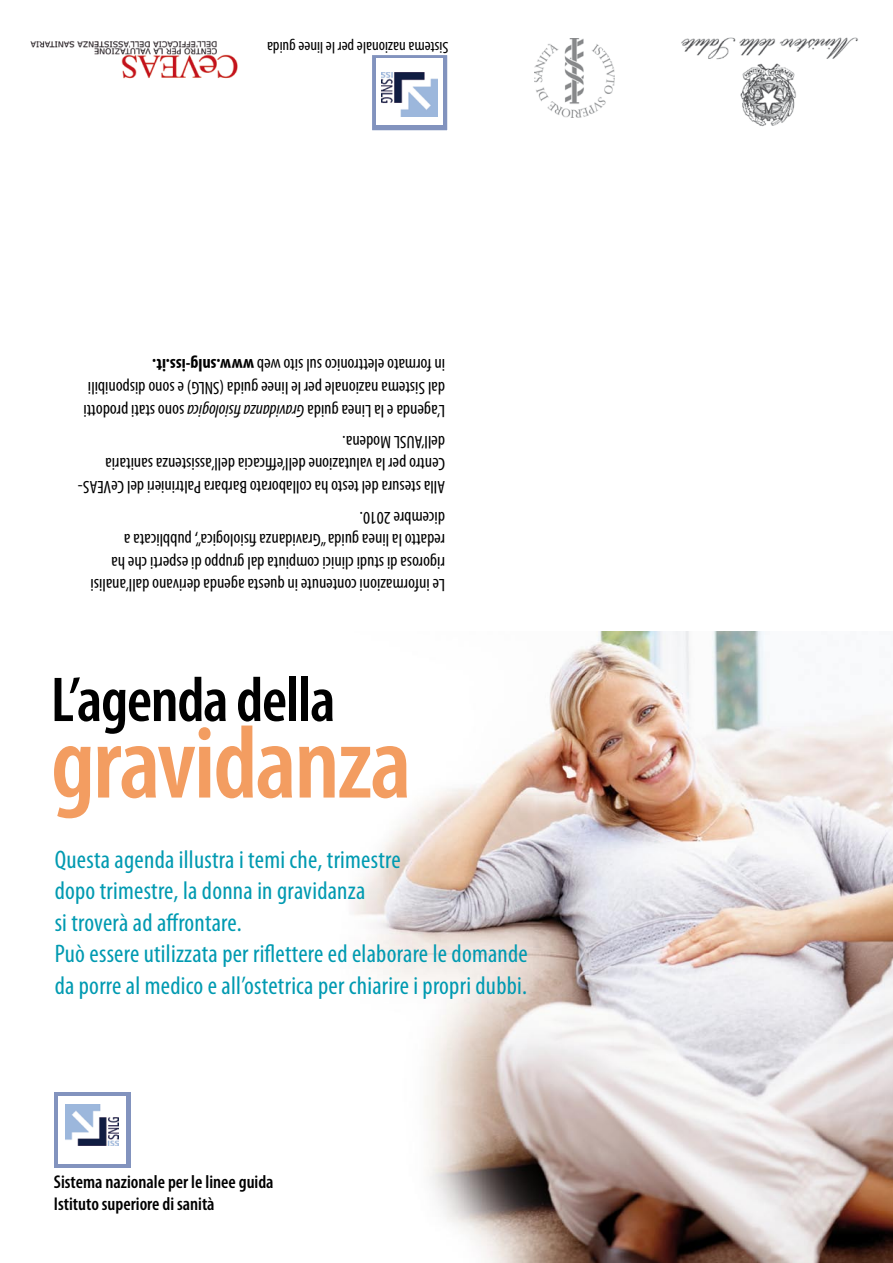
<style>
.page{position:relative;width:893px;height:1263px;background:#fff}
.page>*{position:absolute;margin:0;border:0;box-sizing:border-box;transform-origin:0 0}
.t1{font:600 condensed 104.1px "Myriad Pro";letter-spacing:-.02em;color:#f39d61}
.t2{font:600 condensed 63.9px "Myriad Pro";color:#000}
.t3{font:condensed 25.5px/31.5px "Myriad Pro";letter-spacing:.01em;color:#009ab1}
.t4{font:600 condensed 18.6px/21.5px "Myriad Pro";color:#000}
.t5{font:condensed 18px/22.5px "Myriad Pro";color:#000}
.t6{font:condensed 16.5px "Myriad Pro";color:#000}
.s1{font-style:italic}
.s2{font-weight:700}
</style>
<div class="page">
<img style="left:681px;top:37px;width:177px;height:90px">
<img style="left:535px;top:38px;width:80px;height:79px">
<div style="left:371px;top:54px;width:77px;height:77px;background:#8293be;border:1px solid #fff"></div>
<div style="left:376px;top:58px;width:66px;height:67px;background:#fff"></div>
<img style="left:381px;top:73px;width:56px;height:43px">
<img style="left:30px;top:41px;width:208px;height:38px">
<img style="left:353px;top:632px;width:540px;height:631px">
<div style="left:54px;top:1092px;width:76px;height:76px;background:#8293be"></div>
<div style="left:58px;top:1096px;width:67px;height:68px;background:#fff"></div>
<img style="left:65px;top:1104px;width:53px;height:41px">
<p class="t6" style="left:449px;top:57px;width:183px;rotate:-180deg">Sistema nazionale per le linee guida</p>
<p class="t5" style="left:445px;top:422px;width:363px;rotate:-180deg">L’agenda e la Linea guida <span class="s1">Gravidanza fisiologica</span> sono stati prodotti dal Sistema nazionale per le linee guida (SNLG) e sono disponibili in formato elettronico sul sito web <span class="s2">www.snlg-iss.it.</span></p>
<p class="t5" style="left:445px;top:498px;width:369px;rotate:-180deg">Alla stesura del testo ha collaborato Barbara Paltrinieri del CeVEAS-<br>Centro per la valutazione dell’efficacia dell’assistenza sanitaria dell’AUSL Modena.</p>
<p class="t5" style="left:445px;top:596px;width:356px;rotate:-180deg">Le informazioni contenute in questa agenda derivano dall’analisi rigorosa di studi clinici compiuta dal gruppo di esperti che ha redatto la linea guida “Gravidanza fisiologica”, pubblicata a dicembre 2010.</p>
<h2 class="t2" style="left:51px;top:665px;width:286px">L’agenda della</h2>
<h1 class="t1" style="left:51px;top:706px;width:362px">gravidanza</h1>
<h3 class="t3" style="left:55px;top:843px;width:475px">Questa agenda illustra i temi che, trimestre<br>dopo trimestre, la donna in gravidanza<br>si troverà ad affrontare.<br>Può essere utilizzata per riflettere ed elaborare le domande da porre al medico e all’ostetrica per chiarire i propri dubbi.</h3>
<p class="t4" style="left:54px;top:1172px;width:221px">Sistema nazionale per le linee guida<br>Istituto superiore di sanità</p>
</div>
